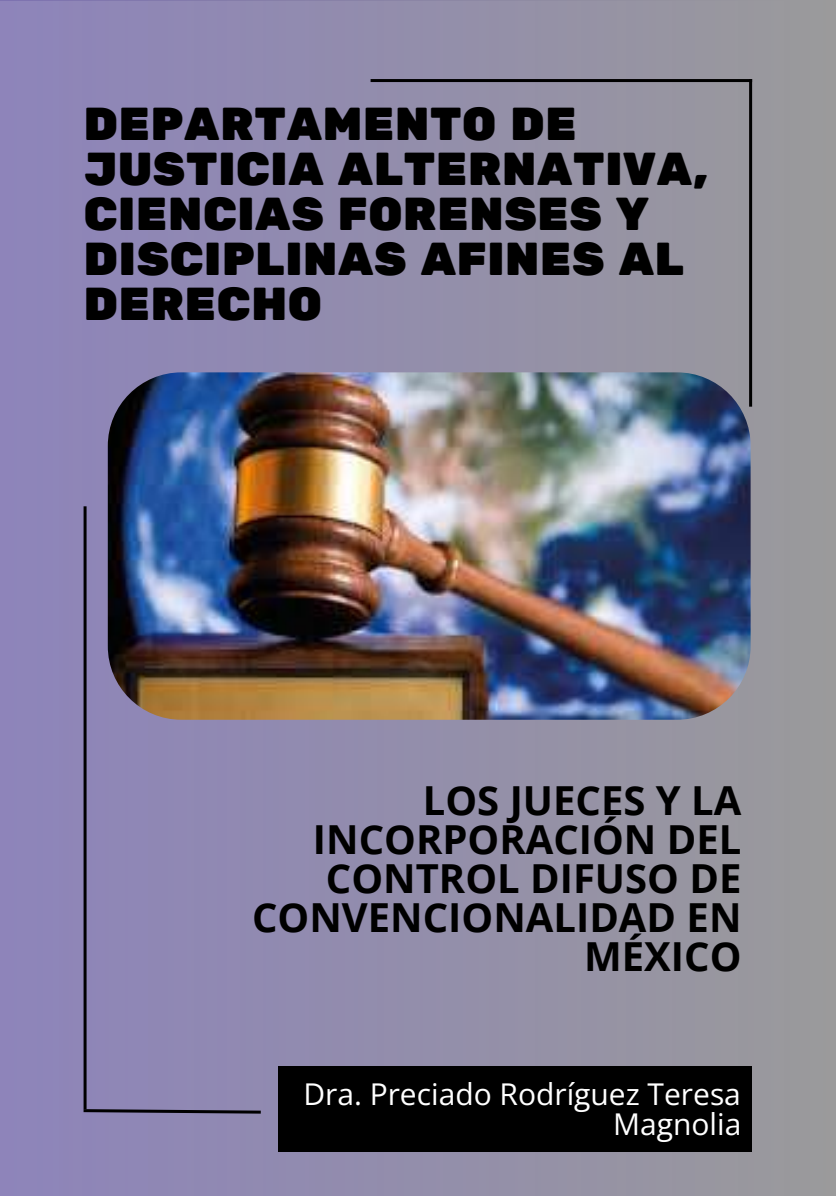
<style>
.page{position:relative;width:836px;height:1196px;background:#fff}
.page>*{position:absolute;margin:0;border:0;box-sizing:border-box;transform-origin:0 0}
.t1{font:46px/45px "Rubik One";color:#000}
.t2{font:700 40px/39px "Open Sans";color:#000;text-align:right}
.t3{font:30px/30px "Open Sans";color:#fff;text-align:right}
</style>
<div class="page">
<div style="left:0;top:0;width:835px;height:1195px;background:linear-gradient(to right,#8d83bb,#99999b)"></div>
<hr style="left:370px;top:79px;width:382px;height:3px;background:#000">
<hr style="left:749px;top:79px;width:3px;height:327px;background:#000">
<svg style="left:80px;top:1107px;width:184px;height:8px"></svg>
<hr style="left:84px;top:506px;width:3px;height:603px;background:#000">
<img style="left:108px;top:372px;width:642px;height:347px;border-radius:74px">
<div style="left:278px;top:1066px;width:474px;height:85px;background:#000"></div>
<p class="t1" style="left:84px;top:103px;width:625px">DEPARTAMENTO DE<br>JUSTICIA ALTERNATIVA,<br>CIENCIAS FORENSES Y<br>DISCIPLINAS AFINES AL<br>DERECHO</p>
<p class="t2" style="left:252px;top:780px;width:491px">LOS JUECES Y LA<br>INCORPORACIÓN DEL<br>CONTROL DIFUSO DE<br>CONVENCIONALIDAD EN<br>MÉXICO</p>
<p class="t3" style="left:303px;top:1078px;width:439px">Dra. Preciado Rodríguez Teresa<br>Magnolia</p>
</div>
